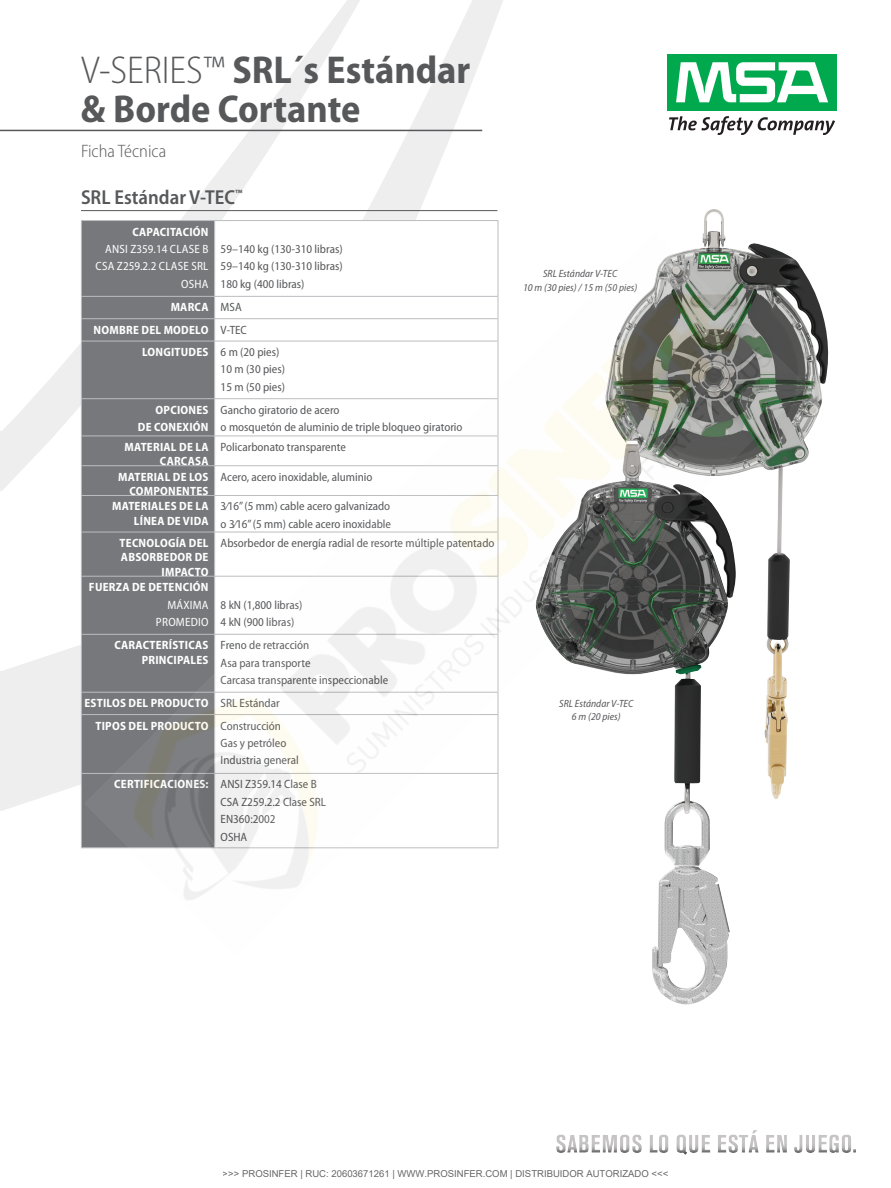
<style>
.page{position:relative;width:891px;height:1188px;background:#fff}
.page>*{position:absolute;margin:0;border:0;box-sizing:border-box;transform-origin:0 0}
.t1{font:700 semi-condensed 39px/39px "Myriad Pro";color:#57585a}
.t2{font:600 semi-condensed 20.25px "Myriad Pro";color:#57585a}
.t3{font:300 semi-condensed 18px "Myriad Pro";color:#57585a}
.t4{font:semi-condensed 12px/17.4px "Myriad Pro";color:#57585a}
.t5{font:700 semi-condensed 12px/14.4px "Myriad Pro";letter-spacing:.02em;color:#fff;text-align:right}
.t6{font:semi-condensed 12px/17.4px "Myriad Pro";letter-spacing:.02em;color:#fff;text-align:right}
.t7{font:italic semi-condensed 10.5px/13.5px "Myriad Pro";color:#57585a;text-align:center}
.t8{font:9.6px "Arial";color:rgb(0 0 0/.6)}
.s1{font-weight:300}
.s2{font-weight:400;color:#57585a}
.s3{font-weight:700;color:#fff}
</style>
<div class="page">
<svg style="left:0;top:0;width:503px;height:811px"></svg>
<svg style="left:0;top:0;width:360px;height:491px"></svg>
<div style="left:667px;top:54px;width:170px;height:57px;background:#00a94e"></div>
<svg style="left:676px;top:62px;width:152px;height:40px"></svg>
<svg style="left:669px;top:116px;width:166px;height:19px"></svg>
<hr style="left:0;top:130px;width:482px;height:1px;background:#57585a">
<div style="left:82px;top:221px;width:132px;height:626px;background:#76787b"></div>
<svg style="left:215px;top:221px;width:283px;height:13px"></svg>
<hr style="left:81px;top:220px;width:134px;height:1px;background:#bcbdc0">
<hr style="left:81px;top:221px;width:1px;height:75px;background:#bcbdc0">
<hr style="left:215px;top:220px;width:283px;height:1px;background:#bcbdc0">
<hr style="left:214px;top:221px;width:1px;height:75px;background:#bcbdc0">
<hr style="left:498px;top:221px;width:1px;height:75px;background:#bcbdc0">
<hr style="left:81px;top:296px;width:134px;height:1px;background:#bcbdc0">
<hr style="left:81px;top:318px;width:134px;height:1px;background:#bcbdc0">
<svg style="left:81px;top:297px;width:1px;height:44px"></svg>
<hr style="left:81px;top:341px;width:134px;height:1px;background:#bcbdc0">
<hr style="left:81px;top:341px;width:1px;height:57px;background:#bcbdc0">
<hr style="left:81px;top:398px;width:134px;height:1px;background:#bcbdc0">
<hr style="left:81px;top:399px;width:1px;height:37px;background:#bcbdc0">
<hr style="left:81px;top:436px;width:134px;height:1px;background:#bcbdc0">
<hr style="left:81px;top:465px;width:134px;height:1px;background:#bcbdc0">
<svg style="left:81px;top:437px;width:1px;height:58px"></svg>
<hr style="left:81px;top:495px;width:134px;height:1px;background:#bcbdc0">
<hr style="left:81px;top:496px;width:1px;height:36px;background:#bcbdc0">
<hr style="left:81px;top:532px;width:134px;height:1px;background:#bcbdc0">
<hr style="left:81px;top:532px;width:1px;height:44px;background:#bcbdc0">
<hr style="left:81px;top:576px;width:134px;height:1px;background:#bcbdc0">
<hr style="left:81px;top:577px;width:1px;height:57px;background:#bcbdc0">
<hr style="left:81px;top:634px;width:134px;height:1px;background:#bcbdc0">
<hr style="left:81px;top:635px;width:1px;height:57px;background:#bcbdc0">
<hr style="left:81px;top:692px;width:134px;height:1px;background:#bcbdc0">
<svg style="left:81px;top:693px;width:1px;height:21px"></svg>
<hr style="left:81px;top:714px;width:134px;height:1px;background:#bcbdc0">
<hr style="left:81px;top:715px;width:1px;height:58px;background:#bcbdc0">
<hr style="left:81px;top:773px;width:134px;height:1px;background:#bcbdc0">
<hr style="left:81px;top:774px;width:1px;height:73px;background:#bcbdc0">
<hr style="left:81px;top:847px;width:134px;height:1px;background:#bcbdc0">
<hr style="left:81px;top:210px;width:416px;height:1px;background:#57585a">
<img style="left:652px;top:954px;width:76px;height:51px">
<img style="left:557px;top:1131px;width:299px;height:24px">
<img style="left:85px;top:234px;width:721px;height:720px">
<h1 class="t1" style="left:81px;top:50px;width:391px"><span class="s1">V-SERIES™</span> SRL´s Estándar &amp; Borde Cortante</h1>
<h3 class="t3" style="left:81px;top:140px;width:87px">Ficha Técnica</h3>
<h2 class="t2" style="left:81px;top:185px;width:163px">SRL Estándar V-TEC<sup>™</sup></h2>
<p class="t5" style="left:132px;top:224px;width:78px">CAPACITACIÓN</p>
<p class="t6" style="left:96px;top:240px;width:114px">ANSI Z359.14 CLASE B<br>CSA Z259.2.2 CLASE SRL<br>OSHA</p>
<p class="t4" style="left:221px;top:240px;width:124px;text-align:justify">59–140 kg (130-310 libras)<br>59–140 kg (130-310 libras)<br>180 kg (400 libras)</p>
<p class="t5" style="left:171px;top:300px;width:73px">MARCA <span class="s2">MSA</span></p>
<p class="t5" style="left:94px;top:322px;width:155px">NOMBRE DEL MODELO <span class="s2">V-TEC</span></p>
<p class="t5" style="left:142px;top:344px;width:139px">LONGITUDES <span class="s2">6 m (20 pies)</span></p>
<p class="t4" style="left:221px;top:361px;width:66px">10 m (30 pies)<br>15 m (50 pies)</p>
<p class="t5" style="left:138px;top:401px;width:72px;line-height:17.4px">OPCIONES<br>DE CONEXIÓN</p>
<p class="t4" style="left:221px;top:401px;width:243px">Gancho giratorio de acero<br>o mosquetón de aluminio de triple bloqueo giratorio</p>
<p class="t5" style="left:125px;top:439px;width:85px">MATERIAL DE LA<br>CARCASA</p>
<p class="t4" style="left:221px;top:438px;width:127px">Policarbonato transparente</p>
<p class="t5" style="left:118px;top:469px;width:92px">MATERIAL DE LOS<br>COMPONENTES</p>
<p class="t4" style="left:221px;top:468px;width:153px">Acero, acero inoxidable, aluminio</p>
<p class="t5" style="left:112px;top:499px;width:98px">MATERIALES DE LA<br>LÍNEA DE VIDA</p>
<p class="t4" style="left:221px;top:498px;width:172px">3⁄16” (5 mm) cable acero galvanizado o 3⁄16” (5 mm) cable acero inoxidable</p>
<p class="t5" style="left:120px;top:535px;width:90px">TECNOLOGÍA DEL<br>ABSORBEDOR DE<br>IMPACTO</p>
<p class="t4" style="left:221px;top:534px;width:275px">Absorbedor de energía radial de resorte múltiple patentado</p>
<p class="t5" style="left:89px;top:580px;width:121px">FUERZA DE DETENCIÓN</p>
<p class="t6" style="left:156px;top:596px;width:54px">MÁXIMA<br>PROMEDIO</p>
<p class="t4" style="left:221px;top:596px;width:83px">8 kN (1,800 libras)<br>4 kN (900 libras)</p>
<p class="t5" style="left:114px;top:638px;width:96px">CARACTERÍSTICAS<br>PRINCIPALES</p>
<p class="t4" style="left:221px;top:636px;width:169px">Freno de retracción<br>Asa para transporte<br>Carcasa transparente inspeccionable</p>
<p class="t5" style="left:84px;top:692px;width:198px;line-height:22.4px">ESTILOS DEL PRODUCTO <span class="s2">SRL Estándar<br></span>TIPOS DEL PRODUCTO <span class="s2">Construcción</span></p>
<p class="t4" style="left:221px;top:734px;width:80px">Gas y petróleo<br>Industria general</p>
<p class="t4" style="left:221px;top:776px;width:107px;text-indent:-106px"><span class="s3">CERTIFICACIONES:</span> ANSI Z359.14 Clase B<br>CSA Z259.2.2 Clase SRL<br>EN360:2002<br>OSHA</p>
<p class="t7" style="left:523px;top:267px;width:116px">SRL Estándar V-TEC<br>10 m (30 pies) / 15 m (50 pies)</p>
<p class="t7" style="left:559px;top:696px;width:76px">SRL Estándar V-TEC<br>6 m (20 pies)</p>
<p class="t8" style="left:223px;top:1168px;width:447px">&gt;&gt;&gt; PROSINFER | RUC: 20603671261 | WWW.PROSINFER.COM | DISTRIBUIDOR AUTORIZADO &lt;&lt;&lt;</p>
</div>
